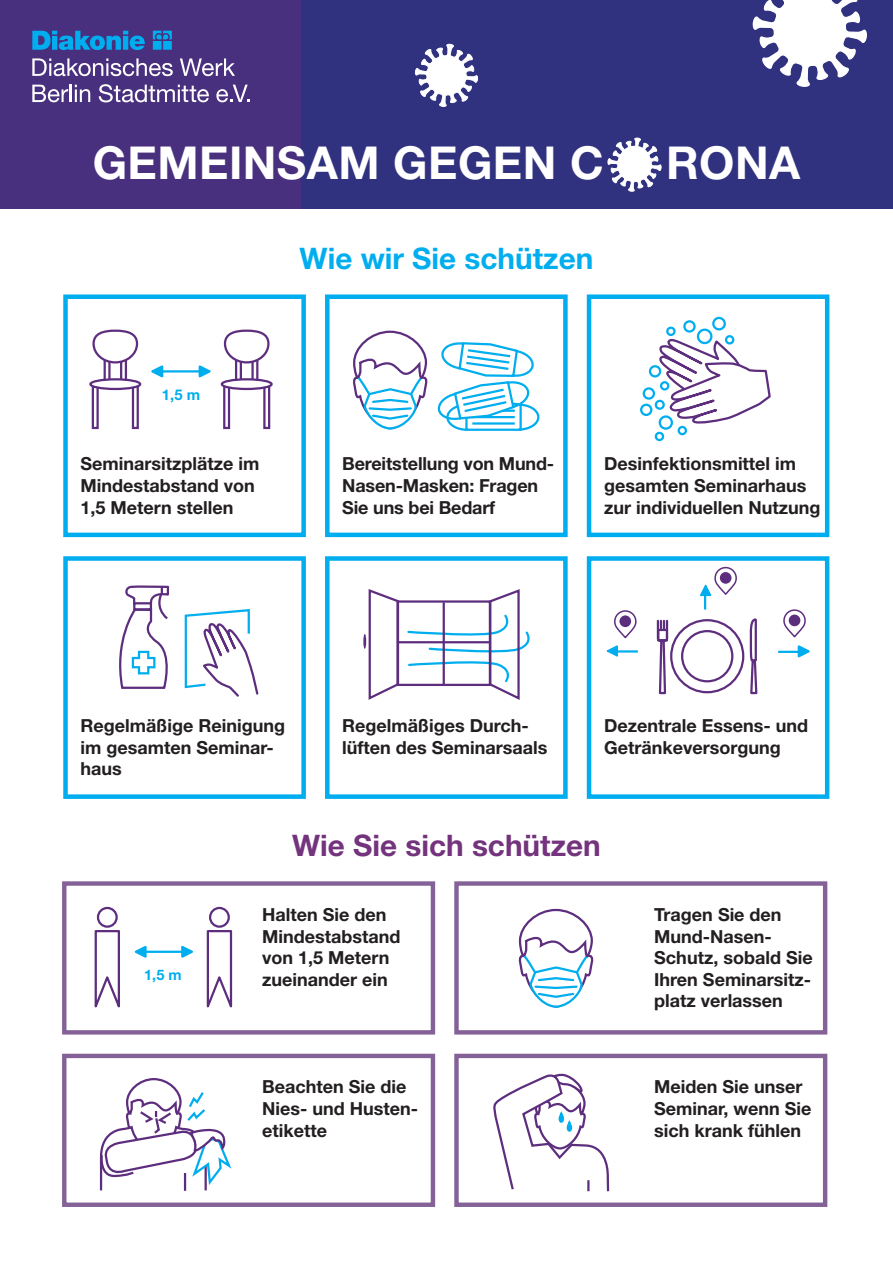
<style>
.page{position:relative;width:893px;height:1263px;background:#fff}
.page>*{position:absolute;margin:0;border:0;box-sizing:border-box;transform-origin:0 0}
.t1{font:700 45.45px "Helvetica Neue";letter-spacing:.01em;color:#fff}
.t2{font:700 29.7px "Helvetica Neue";color:#74337d}
.t3{font:700 29.7px "Helvetica Neue";color:#00aeef}
.t4{font:700 18px/21.6px "Helvetica Neue";color:#231f20}
.t5{font:700 14.85px "Helvetica Neue";color:#00aeef}
.t6{font:700 14.55px "Helvetica Neue";color:#00aeef}
</style>
<div class="page">
<div style="left:62px;top:1054px;width:373px;height:153px;border:4px solid #846298"></div>
<div style="left:454px;top:1054px;width:373px;height:153px;border:4px solid #846298"></div>
<div style="left:62px;top:881px;width:373px;height:153px;border:4px solid #846298"></div>
<div style="left:454px;top:881px;width:373px;height:153px;border:4px solid #846298"></div>
<div style="left:63px;top:556px;width:243px;height:243px;border:4px solid #00aeef"></div>
<div style="left:325px;top:556px;width:243px;height:243px;border:4px solid #00aeef"></div>
<div style="left:587px;top:556px;width:242px;height:243px;border:4px solid #00aeef"></div>
<div style="left:63px;top:294px;width:243px;height:243px;border:4px solid #00aeef"></div>
<div style="left:325px;top:294px;width:243px;height:243px;border:4px solid #00aeef"></div>
<div style="left:587px;top:294px;width:242px;height:243px;border:4px solid #00aeef"></div>
<div style="left:278px;top:0;width:615px;height:208px;background:#30317f"></div>
<div style="left:0;top:0;width:300px;height:208px;background:#48307e"></div>
<svg style="left:353px;top:330px;width:75px;height:100px"></svg>
<svg style="left:518px;top:908px;width:76px;height:100px"></svg>
<svg style="left:657px;top:336px;width:114px;height:92px"></svg>
<div style="left:683px;top:320px;width:13px;height:13px;border:2px solid #00aeef;border-radius:50%"></div>
<div style="left:649px;top:365px;width:12px;height:12px;border:2px solid #00aeef;border-radius:50%"></div>
<div style="left:643px;top:387px;width:12px;height:13px;border:2px solid #00aeef;border-radius:50%"></div>
<div style="left:640px;top:404px;width:12px;height:12px;border:2px solid #00aeef;border-radius:50%"></div>
<div style="left:655px;top:400px;width:10px;height:10px;border:2px solid #00aeef;border-radius:50%"></div>
<div style="left:659px;top:415px;width:14px;height:15px;border:2px solid #00aeef;border-radius:50%"></div>
<div style="left:697px;top:329px;width:15px;height:15px;border:2px solid #00aeef;border-radius:50%"></div>
<div style="left:712px;top:317px;width:14px;height:13px;border:2px solid #00aeef;border-radius:50%"></div>
<div style="left:725px;top:335px;width:9px;height:9px;border:2px solid #00aeef;border-radius:50%"></div>
<div style="left:666px;top:327px;width:10px;height:9px;border:2px solid #00aeef;border-radius:50%"></div>
<div style="left:660px;top:381px;width:9px;height:10px;border:2px solid #00aeef;border-radius:50%"></div>
<div style="left:655px;top:432px;width:9px;height:9px;border:2px solid #00aeef;border-radius:50%"></div>
<div style="left:678px;top:426px;width:9px;height:9px;border:2px solid #00aeef;border-radius:50%"></div>
<div style="left:97px;top:907px;width:21px;height:21px;border:2px solid #5e2e7e;border-radius:50%"></div>
<svg style="left:94px;top:930px;width:26px;height:78px"></svg>
<div style="left:209px;top:907px;width:21px;height:21px;border:2px solid #5e2e7e;border-radius:50%"></div>
<svg style="left:206px;top:930px;width:27px;height:78px"></svg>
<hr style="left:139px;top:951px;width:48px;height:2px;background:#00aeef">
<svg style="left:134px;top:945px;width:14px;height:13px"></svg>
<svg style="left:180px;top:945px;width:13px;height:13px"></svg>
<svg style="left:32px;top:58px;width:141px;height:18px"></svg>
<svg style="left:180px;top:58px;width:55px;height:18px"></svg>
<svg style="left:32px;top:85px;width:58px;height:17px"></svg>
<svg style="left:99px;top:84px;width:110px;height:18px"></svg>
<svg style="left:216px;top:85px;width:34px;height:17px"></svg>
<svg style="left:32px;top:31px;width:140px;height:19px"></svg>
<hr style="left:155px;top:370px;width:50px;height:2px;background:#00aeef">
<svg style="left:197px;top:365px;width:14px;height:13px"></svg>
<div style="left:89px;top:378px;width:52px;height:12px;border:2px solid #5e2e7e;border-radius:50%"></div>
<svg style="left:235px;top:365px;width:7px;height:14px"></svg>
<svg style="left:251px;top:365px;width:7px;height:14px"></svg>
<svg style="left:223px;top:329px;width:47px;height:36px"></svg>
<svg style="left:223px;top:386px;width:7px;height:43px"></svg>
<svg style="left:263px;top:386px;width:7px;height:43px"></svg>
<svg style="left:222px;top:379px;width:50px;height:10px"></svg>
<div style="left:221px;top:378px;width:52px;height:12px;border:2px solid #5e2e7e;border-radius:50%"></div>
<svg style="left:91px;top:329px;width:82px;height:360px"></svg>
<svg style="left:184px;top:609px;width:75px;height:88px"></svg>
<svg style="left:99px;top:1078px;width:133px;height:113px"></svg>
<hr style="left:611px;top:650px;width:27px;height:3px;background:#00aeef">
<hr style="left:778px;top:651px;width:27px;height:2px;background:#00aeef">
<hr style="left:704px;top:589px;width:2px;height:20px;background:#00aeef">
<div style="left:670px;top:619px;width:74px;height:74px;border:2px solid #5e2e7e;border-radius:50%"></div>
<div style="left:681px;top:630px;width:52px;height:52px;border:2px solid #5e2e7e;border-radius:50%"></div>
<svg style="left:656px;top:619px;width:13px;height:76px"></svg>
<div style="left:657px;top:629px;width:11px;height:12px;background:#fff;border:2px solid #5e2e7e"></div>
<svg style="left:749px;top:618px;width:9px;height:77px"></svg>
<hr style="left:398px;top:641px;width:92px;height:2px;background:#5e2e7e">
<svg style="left:406px;top:589px;width:124px;height:111px"></svg>
<svg style="left:368px;top:589px;width:32px;height:111px"></svg>
<hr style="left:363px;top:634px;width:3px;height:15px;background:#5e2e7e;border-radius:50%">
<svg style="left:493px;top:1073px;width:117px;height:119px"></svg>
<svg style="left:752px;top:0;width:115px;height:87px"></svg>
<svg style="left:415px;top:43px;width:63px;height:64px"></svg>
<svg style="left:607px;top:137px;width:55px;height:55px"></svg>
<svg style="left:606px;top:610px;width:31px;height:47px"></svg>
<div style="left:619px;top:615px;width:13px;height:13px;background:#5e2e7e;border-radius:50%"></div>
<div style="left:618px;top:614px;width:14px;height:14px;border:1px solid #fff;border-radius:50%"></div>
<svg style="left:700px;top:566px;width:37px;height:31px"></svg>
<svg style="left:719px;top:571px;width:13px;height:13px"></svg>
<div style="left:719px;top:571px;width:14px;height:14px;border:1px solid #fff;border-radius:50%"></div>
<svg style="left:782px;top:609px;width:28px;height:49px"></svg>
<svg style="left:788px;top:614px;width:13px;height:13px"></svg>
<div style="left:787px;top:613px;width:15px;height:14px;border:1px solid #fff;border-radius:50%"></div>
<svg style="left:437px;top:342px;width:103px;height:89px"></svg>
<h1 class="t1" style="left:93px;top:135px;width:709px">GEMEINSAM GEGEN C O RONA</h1>
<p class="t5" style="left:162px;top:385px;width:40px">1,5 m</p>
<h2 class="t3" style="left:300px;top:240px;width:295px">Wie wir Sie schützen</h2>
<p class="t4" style="left:81px;top:453px;width:180px">Seminarsitzplätze im<br>Mindestabstand von<br>1,5 Metern stellen</p>
<p class="t4" style="left:342px;top:453px;width:213px">Bereitstellung von Mund-<br>Nasen-Masken: Fragen<br>Sie uns bei Bedarf</p>
<p class="t4" style="left:604px;top:453px;width:218px">Desinfektionsmittel im gesamten Seminarhaus zur individuellen Nutzung</p>
<p class="t4" style="left:81px;top:714px;width:206px">Regelmäßige Reinigung im gesamten Seminar&shy;haus</p>
<p class="t4" style="left:342px;top:714px;width:207px">Regelmäßiges Durch&shy;lüften des Seminarsaals</p>
<p class="t4" style="left:604px;top:714px;width:206px">Dezentrale Essens- und<br>Getränkeversorgung</p>
<p class="t6" style="left:144px;top:965px;width:39px">1,5 m</p>
<h2 class="t2" style="left:292px;top:827px;width:310px">Wie Sie sich schützen</h2>
<p class="t4" style="left:262px;top:903px;width:140px">Halten Sie den<br>Mindestabstand von 1,5 Metern zueinander ein</p>
<p class="t4" style="left:654px;top:903px;width:160px">Tragen Sie den<br>Mund-Nasen-<br>Schutz, sobald Sie<br>Ihren Seminarsitz&shy;platz verlassen</p>
<p class="t4" style="left:262px;top:1076px;width:158px">Beachten Sie die<br>Nies- und Husten&shy;etikette</p>
<p class="t4" style="left:654px;top:1076px;width:159px">Meiden Sie unser<br>Seminar, wenn Sie sich krank fühlen</p>
</div>
